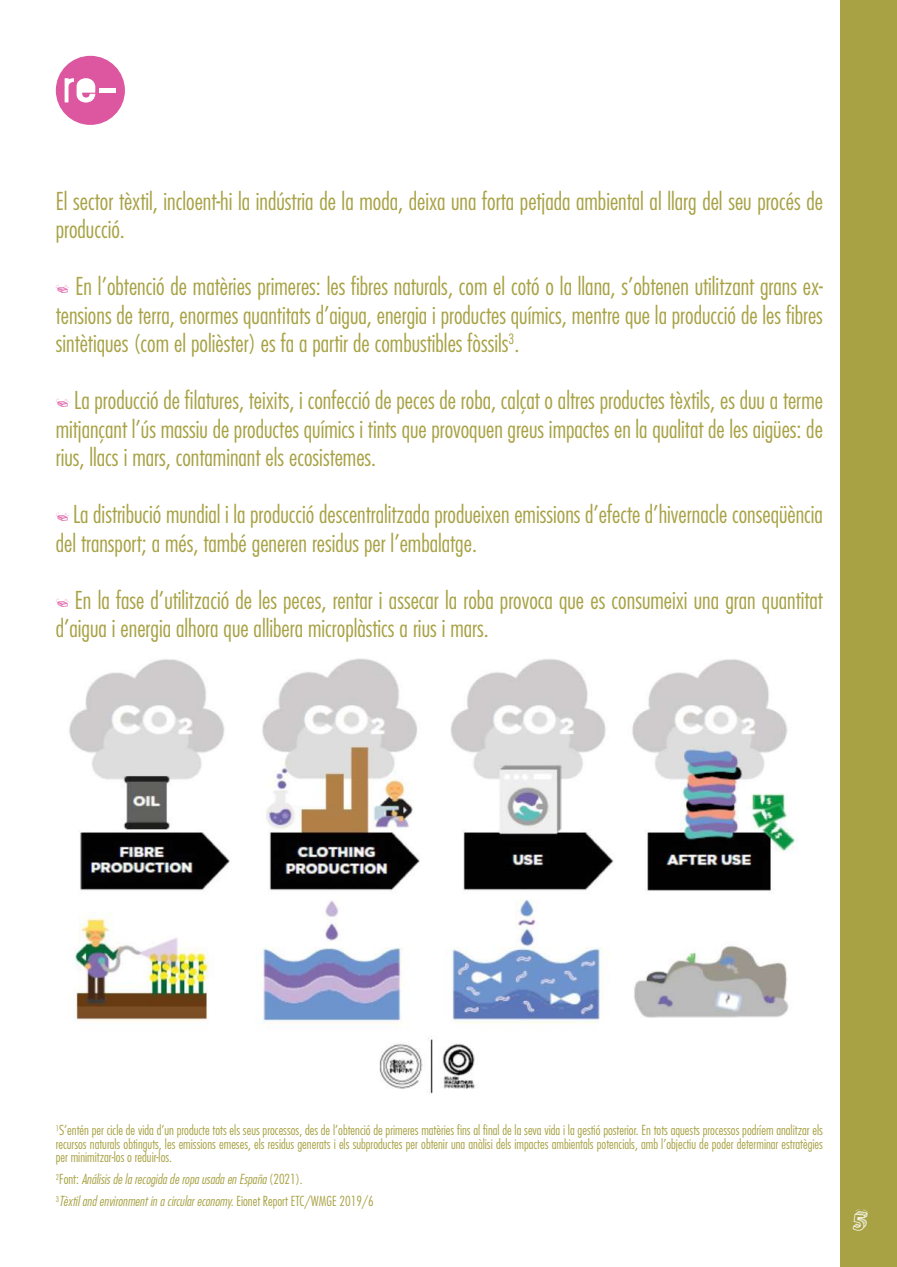
<style>
.page{position:relative;width:897px;height:1267px;background:#fff}
.page>*{position:absolute;margin:0;border:0;box-sizing:border-box;transform-origin:0 0}
.t1{font:27px "Sketch 3 D";color:#fff}
.t2{font:300 condensed 24px/28.5px "Futura";color:#a8a245}
.t3{font:300 condensed 13.5px/13.5px "Futura";color:#a8a245;text-align:justify}
.t4{font:italic 300 condensed 13.5px/22px "Futura";color:#a8a245}
.s1{font-family:"Sketch 3 D";font-weight:400;font-stretch:normal;color:#dc57a0}
.s2{font-style:normal}
</style>
<div class="page">
<div style="left:56px;top:56px;width:69px;height:69px;background:#dc57a0;border-radius:50%"></div>
<svg style="left:65px;top:78px;width:30px;height:24px"></svg>
<hr style="left:99px;top:88px;width:17px;height:4px;background:#fff">
<div style="left:840px;top:0;width:56px;height:1266px;background:#a8a245"></div>
<img style="left:69px;top:658px;width:729px;height:436px">
<p class="t2" style="left:56px;top:187px;width:768px">El sector tèxtil, incloent-hi la indústria de la moda, deixa una forta petjada ambiental al llarg del seu procés de producció.</p>
<p class="t2" style="left:56px;top:272px;width:768px;text-align:justify"><span class="s1">-</span> En l’obtenció de matèries primeres: les fibres naturals, com el cotó o la llana, s’obtenen utilitzant grans ex&shy;tensions de terra, enormes quantitats d’aigua, energia i productes químics, mentre que la producció de les fibres sintètiques (com el polièster) es fa a partir de combustibles fòssils<sup>3</sup>.</p>
<p class="t2" style="left:56px;top:386px;width:768px;text-align:justify"><span class="s1">-</span> La producció de filatures, teixits, i confecció de peces de roba, calçat o altres productes tèxtils, es duu a terme mitjançant l’ús massiu de productes químics i tints que provoquen greus impactes en la qualitat de les aigües: de rius, llacs i mars, contaminant els ecosistemes.</p>
<p class="t2" style="left:56px;top:500px;width:768px"><span class="s1">-</span> La distribució mundial i la producció descentralitzada produeixen emissions d’efecte d’hivernacle conseqüència del transport; a més, també generen residus per l’embalatge.</p>
<p class="t2" style="left:56px;top:586px;width:768px"><span class="s1">-</span> En la fase d’utilització de les peces, rentar i assecar la roba provoca que es consumeixi una gran quantitat d’aigua i energia alhora que allibera microplàstics a rius i mars.</p>
<p class="t3" style="left:56px;top:1123px;width:768px"><sup>1</sup>S’entén per cicle de vida d’un producte tots els seus processos, des de l’obtenció de primeres matèries fins al final de la seva vida i la gestió posterior. En tots aquests processos podríem analitzar els recursos naturals obtinguts, les emissions emeses, els residus generats i els subproductes per obtenir una anàlisi dels impactes ambientals potencials, amb l’objectiu de poder determinar estratègies per minimitzar-los o reduir-los.</p>
<p class="t4" style="left:56px;top:1168px;width:319px"><sup>2</sup> <span class="s2">F o n t :</span> AnálisisdelarecogidaderopausadaenEspaña<span class="s2">( 2 0 2 1 ) .<br></span><sup>3</sup> Tèxtilandenvironmentinacirculareconomy.<span class="s2">E i o n e t R e p o r t E T C/W M G E 2 0 1 9 / 6</span></p>
<p class="t1" style="left:851px;top:1205px;width:19px">5</p>
</div>
